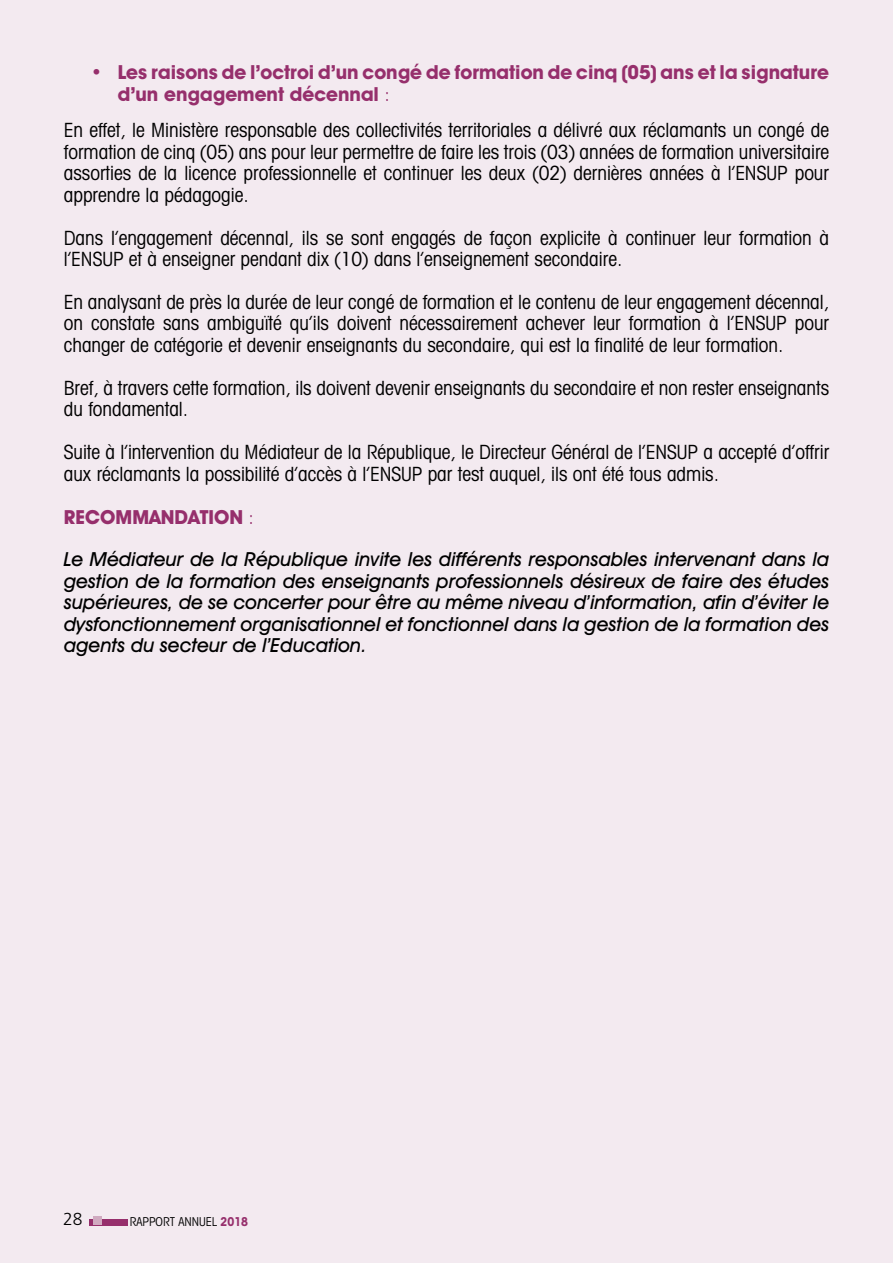
<style>
.page{position:relative;width:893px;height:1263px;background:#f3eaf0}
.page>*{position:absolute;margin:0;border:0;box-sizing:border-box;transform-origin:0 0}
.t1{font:condensed 19.5px/21.5px "Avant Garde IT Cby BT";color:#000}
.t2{font:italic 500 19.5px/21.5px "Avant Garde IT Cby BT";color:#000;text-align:justify}
.t3{font:700 19.5px/21.5px "Avant Garde IT Cby BT";color:#962f6c}
.t4{font:300 17.4px "Frutiger";color:#000}
.t5{font:condensed 12.15px "Avant Garde IT Cby BT";color:#000}
.s1{font-weight:400;font-stretch:condensed}
.s2{font-weight:700;color:#962f6c}
</style>
<div class="page">
<div style="left:89px;top:1219px;width:39px;height:7px;background:#962f6c"></div>
<div style="left:93px;top:1216px;width:9px;height:9px;background:#d0aac0"></div>
<p class="t3" style="left:118px;top:62px;width:713px;text-indent:-27px"><span class="s1">•</span> Les raisons de l’octroi d’un congé de formation de cinq (05) ans et la signature d’un engagement décennal <span class="s1">:</span></p>
<p class="t1" style="left:64px;top:120px;width:767px;text-align:justify">En effet, le Ministère responsable des collectivités territoriales a délivré aux réclamants un congé de formation de cinq (05) ans pour leur permettre de faire les trois (03) années de formation universitaire assorties de la licence professionnelle et continuer les deux (02) dernières années à l’ENSUP pour apprendre la pédagogie.</p>
<p class="t1" style="left:64px;top:227px;width:767px">Dans l’engagement décennal, ils se sont engagés de façon explicite à continuer leur formation à l’ENSUP et à enseigner pendant dix (10) dans l’enseignement secondaire.</p>
<p class="t1" style="left:64px;top:291px;width:767px;text-align:justify">En analysant de près la durée de leur congé de formation et le contenu de leur engagement décennal, on constate sans ambiguïté qu’ils doivent nécessairement achever leur formation à l’ENSUP pour changer de catégorie et devenir enseignants du secondaire, qui est la finalité de leur formation.</p>
<p class="t1" style="left:64px;top:377px;width:767px">Bref, à travers cette formation, ils doivent devenir enseignants du secondaire et non rester enseignants du fondamental.</p>
<p class="t1" style="left:64px;top:441px;width:767px">Suite à l’intervention du Médiateur de la République, le Directeur Général de l’ENSUP a accepté d’offrir aux réclamants la possibilité d’accès à l’ENSUP par test auquel, ils ont été tous admis.</p>
<p class="t3" style="left:64px;top:506px;width:192px">RECOMMANDATION <span class="s1">:</span></p>
<p class="t2" style="left:64px;top:549px;width:767px">Le Médiateur de la République invite les différents responsables intervenant dans la gestion de la formation des enseignants professionnels désireux de faire des études supérieures, de se concerter pour être au même niveau d’information, afin d’éviter le dysfonctionnement organisationnel et fonctionnel dans la gestion de la formation des agents du secteur de l’Education.</p>
<p class="t4" style="left:63px;top:1209px;width:21px">28</p>
<p class="t5" style="left:130px;top:1214px;width:120px">RAPPORT ANNUEL <span class="s2">2018</span></p>
</div>
